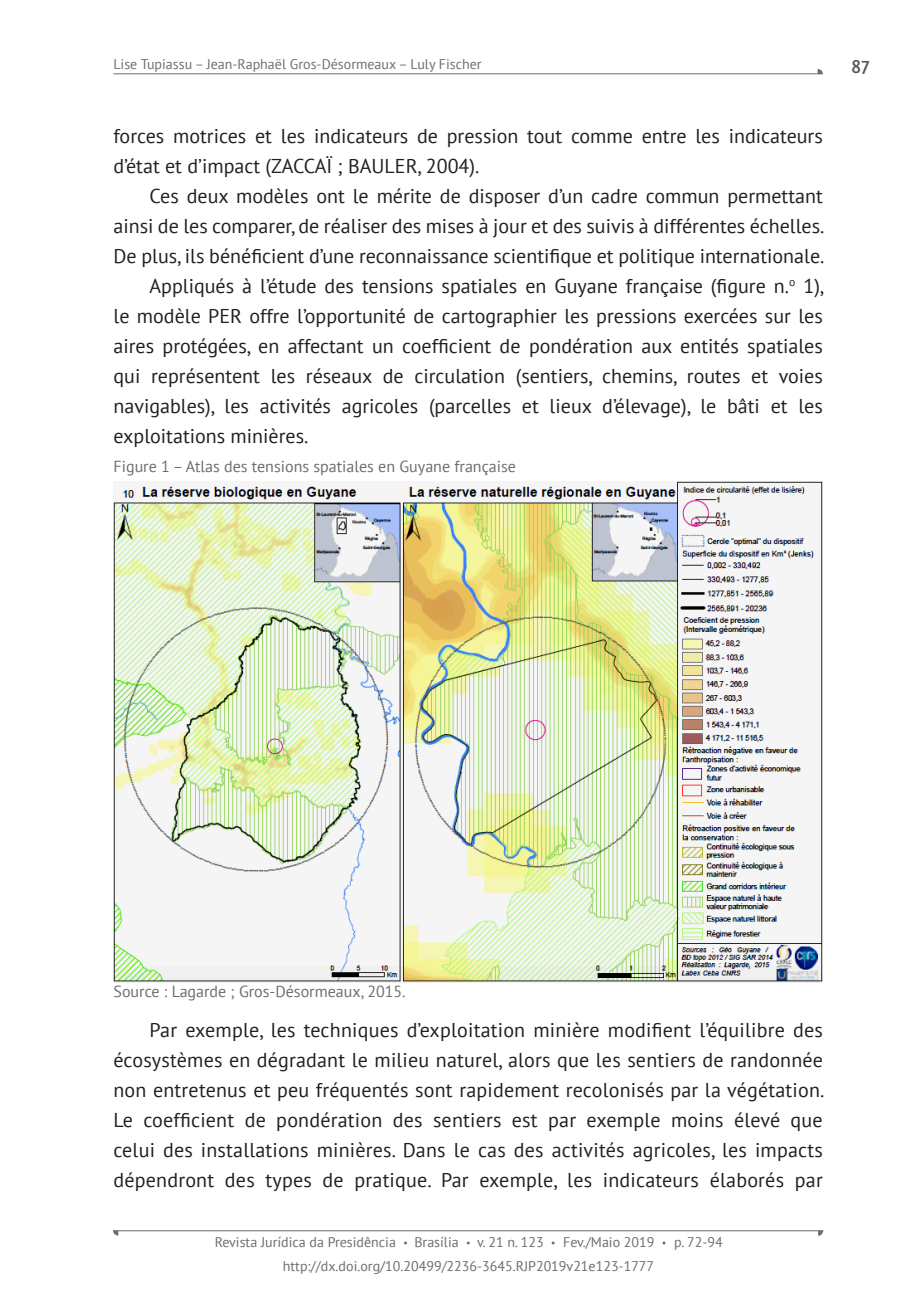
<style>
.page{position:relative;width:908px;height:1304px;background:#fff}
.page>*{position:absolute;margin:0;border:0;box-sizing:border-box;transform-origin:0 0}
.Texto{font:20px/30px "PT Sans";color:#231f20;text-align:justify}
.t1{font:700 20px "Qlassik";color:#57585a}
.t2{font:16px "PT Sans";color:#6c6d70}
.t3{font:14px "PT Sans";color:#6c6d70}
</style>
<div class="page">
<hr style="left:113px;top:73px;width:709px;height:1px;background:#6c6d70">
<hr style="left:113px;top:1230px;width:709px;height:1px;background:#6c6d70">
<svg style="left:817px;top:69px;width:5px;height:5px"></svg>
<svg style="left:817px;top:1230px;width:5px;height:6px"></svg>
<svg style="left:113px;top:1230px;width:5px;height:6px"></svg>
<img style="left:113px;top:482px;width:709px;height:500px">
<p class="t3" style="left:113px;top:55px;width:369px">Lise Tupiassu – Jean-Raphaël Gros-Désormeaux – Luly Fischer</p>
<p class="t1" style="left:851px;top:55px;width:19px">87</p>
<p class="Texto" style="left:113px;top:120px;width:710px">forces motrices et les indicateurs de pression tout comme entre les indicateurs d’état et d’impact (ZACCAÏ ; BAULER, 2004).</p>
<p class="Texto" style="left:113px;top:180px;width:712px;text-indent:36px">Ces deux modèles ont le mérite de disposer d’un cadre commun permettant ainsi de les comparer, de réaliser des mises à jour et des suivis à différentes échelles.<br>De plus, ils bénéficient d’une reconnaissance scientifique et politique internationale.</p>
<p class="Texto" style="left:113px;top:270px;width:712px;text-indent:36px">Appliqués à l’étude des tensions spatiales en Guyane française (figure n.<sup>o</sup> 1), le modèle PER offre l’opportunité de cartographier les pressions exercées sur les aires protégées, en affectant un coefficient de pondération aux entités spatiales qui représentent les réseaux de circulation (sentiers, chemins, routes et voies navigables), les activités agricoles (parcelles et lieux d’élevage), le bâti et les exploitations minières.</p>
<p class="t2" style="left:113px;top:457px;width:404px">Figure 1 – Atlas des tensions spatiales en Guyane française</p>
<p class="t2" style="left:113px;top:981px;width:293px">Source : Lagarde ; Gros-Désormeaux, 2015.</p>
<p class="Texto" style="left:113px;top:1014px;width:712px;text-indent:36px">Par exemple, les techniques d’exploitation minière modifient l’équilibre des écosystèmes en dégradant le milieu naturel, alors que les sentiers de randonnée non entretenus et peu fréquentés sont rapidement recolonisés par la végétation.<br>Le coefficient de pondération des sentiers est par exemple moins élevé que celui des installations minières. Dans le cas des activités agricoles, les impacts dépendront des types de pratique. Par exemple, les indicateurs élaborés par</p>
<p class="t3" style="left:215px;top:1233px;width:183px">Revista Jurídica da Presidência</p>
<p class="t3" style="left:414px;top:1233px;width:46px">Brasília</p>
<p class="t3" style="left:477px;top:1233px;width:68px">v. 21 n. 123</p>
<p class="t3" style="left:563px;top:1233px;width:93px">Fev./Maio 2019</p>
<p class="t3" style="left:673px;top:1233px;width:50px">p. 72-94</p>
<p class="t3" style="left:283px;top:1257px;width:373px">http://dx.doi.org/10.20499/2236-3645.RJP2019v21e123-1777</p>
</div>
